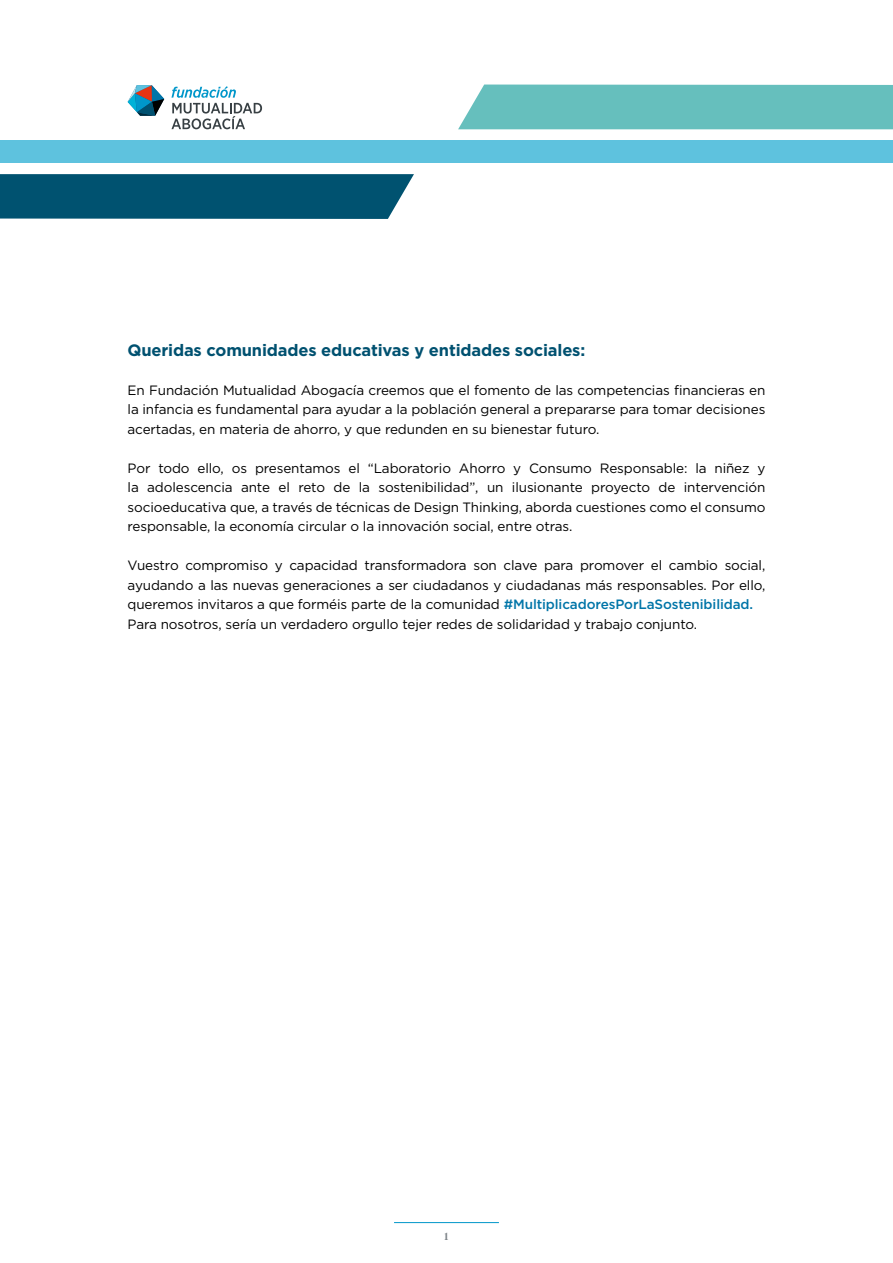
<style>
.page{position:relative;width:893px;height:1263px;background:#fff}
.page>*{position:absolute;margin:0;border:0;box-sizing:border-box;transform-origin:0 0}
.t1{font:700 16.5px "Gotham";letter-spacing:-.01em;color:#005170}
.t2{font:13.5px/19.5px "Gotham";letter-spacing:-.01em;color:#000;text-align:justify}
.t3{font:700 10.5px "Tautz";color:#7e8489}
.s1{font-weight:500;color:#0075a8}
</style>
<div class="page">
<hr style="left:394px;top:1222px;width:105px;height:1px;background:#0097ca">
<div style="left:458px;top:85px;width:435px;height:44px;background:#66bfbd"></div>
<div style="left:0;top:140px;width:893px;height:23px;background:#5ec2de"></div>
<svg style="left:128px;top:85px;width:36px;height:31px"></svg>
<svg style="left:171px;top:86px;width:91px;height:43px"></svg>
<svg style="left:0;top:174px;width:414px;height:45px;background:#095875"></svg>
<p class="t1" style="left:128px;top:339px;width:459px">Queridas comunidades educativas y entidades sociales:</p>
<p class="t2" style="left:128px;top:380px;width:639px">En Fundación Mutualidad Abogacía creemos que el fomento de las competencias financieras en la infancia es fundamental para ayudar a la población general a prepararse para tomar decisiones acertadas, en materia de ahorro, y que redunden en su bienestar futuro.</p>
<p class="t2" style="left:128px;top:458px;width:639px">Por todo ello, os presentamos el “Laboratorio Ahorro y Consumo Responsable: la niñez y la adolescencia ante el reto de la sostenibilidad”, un ilusionante proyecto de intervención socioeducativa que, a través de técnicas de Design Thinking, aborda cuestiones como el consumo responsable, la economía circular o la innovación social, entre otras.</p>
<p class="t2" style="left:128px;top:555px;width:639px;text-align:left">Vuestro compromiso y capacidad transformadora son clave para promover el cambio social, ayudando a las nuevas generaciones a ser ciudadanos y ciudadanas más responsables. Por ello, queremos invitaros a que forméis parte de la comunidad <span class="s1">#MultiplicadoresPorLaSostenibilidad.<br></span>Para nosotros, sería un verdadero orgullo tejer redes de solidaridad y trabajo conjunto.</p>
<p class="t3" style="left:444px;top:1229px;width:7px">1</p>
</div>
